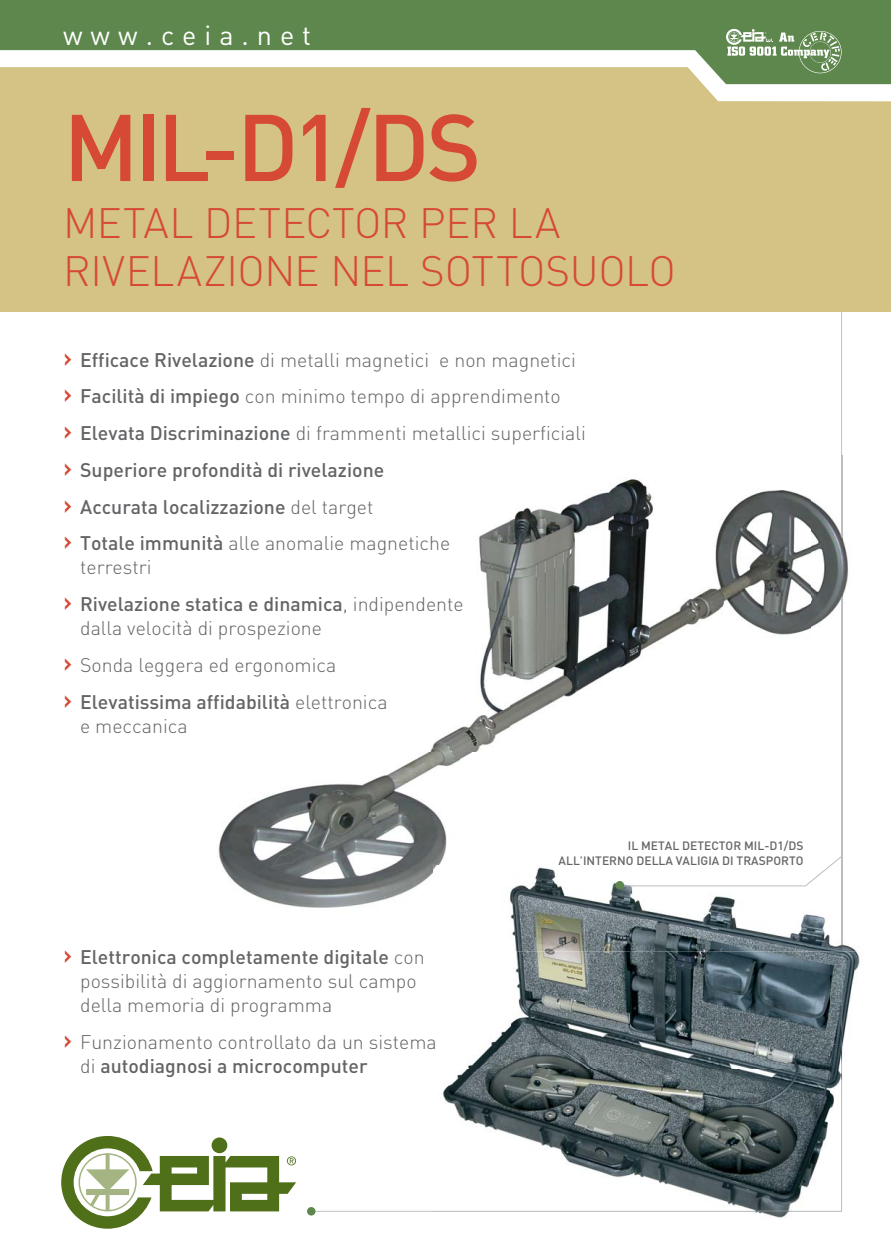
<style>
.page{position:relative;width:891px;height:1260px;background:#fff}
.page>*{position:absolute;margin:0;border:0;box-sizing:border-box;transform-origin:0 0}
.t1{font:500 93px "DIN";letter-spacing:-.05em;color:#d64935}
.t2{font:300 42px/48px "DIN";letter-spacing:-.01em;color:#d64935}
.t3{font:27px "DIN Alternate";letter-spacing:.295em;color:#fff}
.t4{font:500 19.5px/36.8px "DIN";color:#636466}
.t5{font:300 19.5px/24px "DIN";color:#636466}
.t6{font:500 12px/15px "DIN";color:#636466;text-align:right}
.s1{font-size:27px;color:#d64935}
.s2{font-weight:300}
.s3{font-weight:500;font-size:27px;color:#d64935}
.s4{font-weight:500}
</style>
<div class="page">
<svg style="left:0;top:0;width:891px;height:67px;fill:#5d874d"></svg>
<div style="left:0;top:67px;width:891px;height:245px;background:#d4c384"></div>
<svg style="left:0;top:162px;width:2px;height:45px"></svg>
<img style="left:430px;top:479px;width:381px;height:273px">
<img style="left:811px;top:455px;width:37px;height:410px">
<img style="left:218px;top:752px;width:242px;height:156px">
<img style="left:841px;top:455px;width:1px;height:400px">
<img style="left:829px;top:951px;width:31px;height:261px">
<img style="left:433px;top:951px;width:396px;height:267px">
<img style="left:790px;top:951px;width:52px;height:260px">
<img style="left:433px;top:1209px;width:358px;height:2px">
<img style="left:433px;top:865px;width:423px;height:86px">
<div style="left:307px;top:1207px;width:8px;height:8px;background:#5d874d;border-radius:50%"></div>
<svg style="left:618px;top:855px;width:224px;height:32px"></svg>
<div style="left:615px;top:881px;width:9px;height:8px;background:#5d874d;border-radius:50%"></div>
<svg style="left:726px;top:29px;width:115px;height:44px;background:#82a276"></svg>
<svg style="left:61px;top:1136px;width:235px;height:92px"></svg>
<h3 class="t3" style="left:63px;top:26px;width:250px">www.ceia.net</h3>
<h1 class="t1" style="left:63px;top:115px;width:419px">MIL-D1/DS</h1>
<h2 class="t2" style="left:63px;top:204px;width:614px">METAL DETECTOR PER LA<br>RIVELAZIONE NEL SOTTOSUOLO</h2>
<p class="t4" style="left:63px;top:343px;width:524px"><span class="s1">›</span> Efficace Rivelazione <span class="s2">di metalli magnetici e non magnetici </span><span class="s1">›</span> Facilità di impiego <span class="s2">con minimo tempo di apprendimento<br></span><span class="s1">›</span> Elevata Discriminazione <span class="s2">di frammenti metallici superficiali </span><span class="s1">›</span> Superiore profondità di rivelazione<br><span class="s1">›</span> Accurata localizzazione <span class="s2">del target<br></span><span class="s1">›</span> Totale immunità <span class="s2">alle anomalie magnetiche</span></p>
<p class="t4" style="left:63px;top:551px;width:402px;text-indent:17px"><span class="s2">terrestri<br></span><span class="s1">›</span> Rivelazione statica e dinamica<span class="s2">, indipendente</span></p>
<p class="t5" style="left:63px;top:612px;width:326px;line-height:36.8px;text-indent:17px">dalla velocità di prospezione<br><span class="s3">›</span> Sonda leggera ed ergonomica<br><span class="s3">›</span> <span class="s4">Elevatissima affidabilità</span> elettronica</p>
<p class="t5" style="left:80px;top:716px;width:109px">e meccanica</p>
<p class="t5" style="left:80px;top:947px;width:346px;text-indent:-17px"><span class="s3">›</span> <span class="s4">Elettronica completamente digitale</span> con possibilità di aggiornamento sul campo della memoria di programma</p>
<p class="t5" style="left:80px;top:1032px;width:358px;text-indent:-17px"><span class="s3">›</span> Funzionamento controllato da un sistema di <span class="s4">autodiagnosi a microcomputer</span></p>
<p class="t6" style="left:558px;top:839px;width:246px">IL METAL DETECTOR MIL-D1/DS<br>ALL’INTERNO DELLA VALIGIA DI TRASPORTO</p>
</div>
